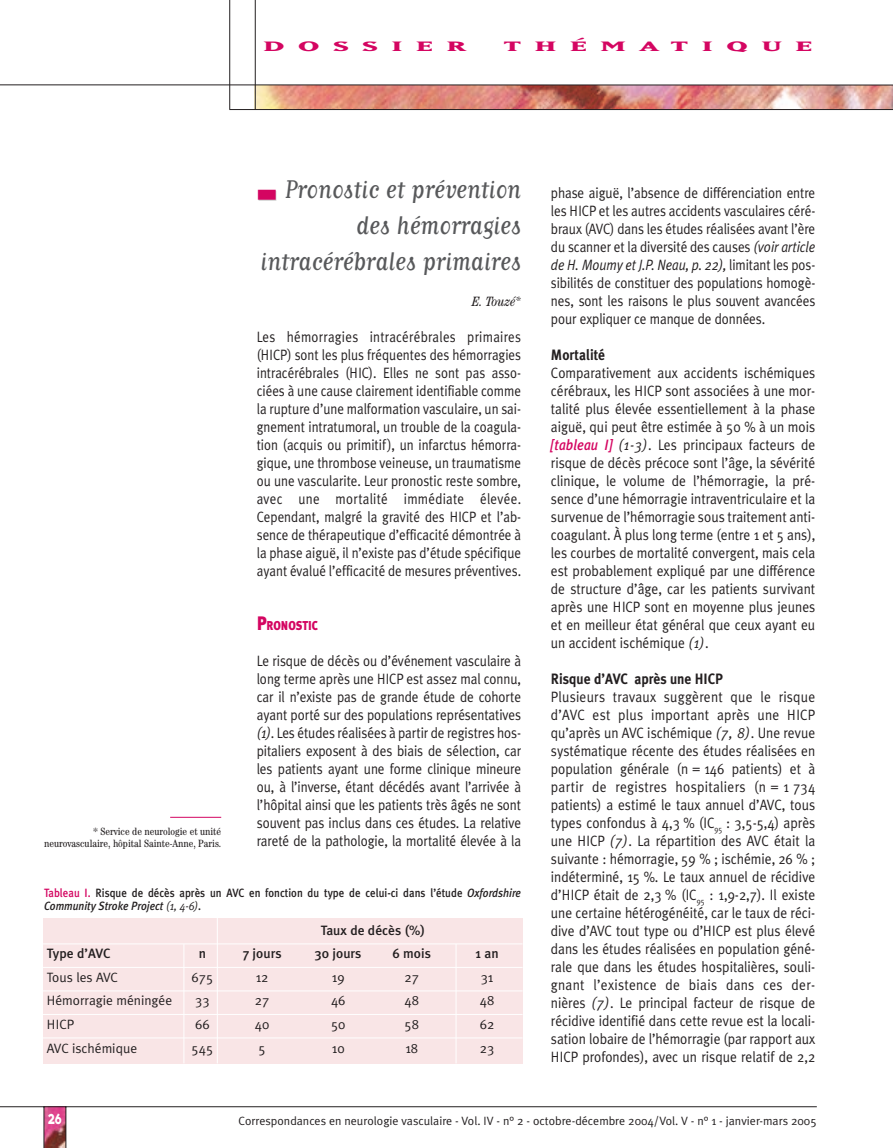
<style>
.page{position:relative;width:893px;height:1148px;background:#fff}
.page>*{position:absolute;margin:0;border:0;box-sizing:border-box;transform-origin:0 0}
.t1{font:30px/36px "Matrix Script";color:#58595b;text-align:right;scale:.88 1}
.t2{font:21px "Matrix Bold Small Caps";letter-spacing:.31em;color:#d40561;scale:2 1}
.t3{font:15px/18px "Meta Plus Normal";color:#231f20;text-align:justify;scale:.9 1}
.t4{font:15px/18px "Meta Plus Normal";color:#231f20;text-align:justify;scale:.88 1}
.t5{font:15px/18px "Meta Plus Normal";color:#231f20;text-align:justify;scale:.87 1}
.t6{font:700 15px "Meta Plus";color:#231f20;scale:.9 1}
.t7{font:15px "Typeface Six";color:#fff;scale:.8 1}
.t8{font:13.5px "Meta Plus Normal";color:#231f20}
.t9{font:500 13.5px "Meta Plus";color:#231f20}
.t10{font:italic condensed 13.5px "Century";color:#231f20}
.t11{font:900 12.9px "Meta Plus";color:#d40561;scale:.85 1}
.t12{font:500 12px/13.5px "Meta Plus";color:#231f20;scale:.9 1}
.t13{font:12px "Meta Plus Normal";color:#231f20}
.t14{font:condensed 10.5px/12px "Century";color:#231f20;text-align:right}
.s1{font-size:19.5px}
.s2{font-style:italic}
.s3{color:#d40561}
.s4{font-family:"Meta Plus Normal";font-weight:400;font-style:italic}
.s5{font-family:"Meta Plus";font-weight:500;font-style:italic;color:#d40561}
</style>
<div class="page">
<img style="left:45px;top:1107px;width:21px;height:40px">
<hr style="left:44px;top:1106px;width:1px;height:41px;background:#231f20">
<hr style="left:66px;top:1106px;width:1px;height:41px;background:#231f20">
<hr style="left:0;top:1106px;width:816px;height:1px;background:#231f20">
<img style="left:256px;top:86px;width:636px;height:23px">
<hr style="left:229px;top:109px;width:663px;height:1px;background:#231f20">
<hr style="left:255px;top:0;width:1px;height:110px;background:#231f20">
<hr style="left:229px;top:0;width:1px;height:110px;background:#231f20">
<hr style="left:0;top:85px;width:892px;height:1px;background:#231f20">
<div style="left:43px;top:918px;width:479px;height:145px;background:#f9e5e6"></div>
<hr style="left:43px;top:943px;width:479px;height:1px;background:#fff">
<hr style="left:43px;top:967px;width:479px;height:1px;background:#fff">
<hr style="left:43px;top:990px;width:479px;height:1px;background:#fff">
<hr style="left:43px;top:1014px;width:479px;height:1px;background:#fff">
<hr style="left:43px;top:1037px;width:479px;height:1px;background:#fff">
<hr style="left:183px;top:944px;width:1px;height:119px;background:#fff">
<hr style="left:455px;top:944px;width:1px;height:119px;background:#fff">
<hr style="left:217px;top:917px;width:1px;height:146px;background:#fff">
<hr style="left:170px;top:817px;width:51px;height:1px;background:#d40561">
<h2 class="t2" style="left:263px;top:32px;width:103px">dossier</h2>
<h2 class="t2" style="left:503px;top:32px;width:156px">thématique</h2>
<p class="t14" style="left:44px;top:826px;width:178px">* Service de neurologie et unité neurovasculaire, hôpital Sainte-Anne, Paris.</p>
<h1 class="t1" style="left:260px;top:173px;width:297px">Pronostic et prévention des hémorragies intracérébrales primaires</h1>
<p class="t10" style="left:472px;top:297px;width:51px">E. Touzé*</p>
<p class="t5" style="left:257px;top:329px;width:305px">Les hémorragies intracérébrales primaires (HICP) sont les plus fréquentes des hémorragies intracérébrales (HIC). Elles ne sont pas asso&shy;ciées à une cause clairement identifiable comme la rupture d’une malformation vasculaire, un sai&shy;gnement intratumoral, un trouble de la coagula&shy;tion (acquis ou primitif), un infarctus hémorra&shy;gique, une thrombose veineuse, un traumatisme ou une vascularite. Leur pronostic reste sombre, avec une mortalité immédiate élevée.<br>Cependant, malgré la gravité des HICP et l’ab&shy;sence de thérapeutique d’efficacité démontrée à la phase aiguë, il n’existe pas d’étude spécifique ayant évalué l’efficacité de mesures préventives.</p>
<p class="t11" style="left:257px;top:621px;width:73px"><span class="s1">P</span>RONOSTIC</p>
<p class="t4" style="left:257px;top:653px;width:302px">Le risque de décès ou d’événement vasculaire à long terme après une HICP est assez mal connu, car il n’existe pas de grande étude de cohorte ayant porté sur des populations représentatives <span class="s2">(1)</span>. Les études réalisées à partir de registres hos&shy;pitaliers exposent à des biais de sélection, car les patients ayant une forme clinique mineure ou, à l’inverse, étant décédés avant l’arrivée à l’hôpital ainsi que les patients très âgés ne sont souvent pas inclus dans ces études. La relative rareté de la pathologie, la mortalité élevée à la</p>
<p class="t12" style="left:44px;top:886px;width:531px"><span class="s3">Tableau I.</span> Risque de décès après un AVC en fonction du type de celui-ci dans l’étude <span class="s2">Oxfordshire<br>Community Stroke Project</span> <span class="s4">(1, 4-6)</span>.</p>
<p class="t9" style="left:321px;top:924px;width:106px">Taux de décès (%)</p>
<p class="t9" style="left:47px;top:948px;width:65px">Type d’AVC</p>
<p class="t9" style="left:199px;top:948px;width:9px">n</p>
<p class="t9" style="left:243px;top:948px;width:40px">7 jours</p>
<p class="t9" style="left:315px;top:948px;width:48px">30 jours</p>
<p class="t9" style="left:392px;top:948px;width:40px">6 mois</p>
<p class="t9" style="left:475px;top:948px;width:25px">1 an</p>
<p class="t8" style="left:47px;top:972px;width:73px">Tous les AVC</p>
<p class="t8" style="left:191px;top:972px;width:23px">675</p>
<p class="t8" style="left:256px;top:972px;width:14px">12</p>
<p class="t8" style="left:332px;top:972px;width:14px">19</p>
<p class="t8" style="left:404px;top:972px;width:16px">27</p>
<p class="t8" style="left:480px;top:972px;width:14px">31</p>
<p class="t8" style="left:47px;top:995px;width:127px">Hémorragie méningée</p>
<p class="t8" style="left:195px;top:995px;width:16px">33</p>
<p class="t8" style="left:255px;top:995px;width:16px">27</p>
<p class="t8" style="left:331px;top:995px;width:16px">46</p>
<p class="t8" style="left:404px;top:995px;width:16px">48</p>
<p class="t8" style="left:480px;top:995px;width:16px">48</p>
<p class="t8" style="left:47px;top:1019px;width:29px">HICP</p>
<p class="t8" style="left:195px;top:1019px;width:16px">66</p>
<p class="t8" style="left:255px;top:1019px;width:16px">40</p>
<p class="t8" style="left:331px;top:1019px;width:16px">50</p>
<p class="t8" style="left:404px;top:1019px;width:16px">58</p>
<p class="t8" style="left:480px;top:1019px;width:16px">62</p>
<p class="t8" style="left:47px;top:1042px;width:92px">AVC ischémique</p>
<p class="t8" style="left:191px;top:1042px;width:23px">545</p>
<p class="t8" style="left:258px;top:1042px;width:9px">5</p>
<p class="t8" style="left:332px;top:1042px;width:14px">10</p>
<p class="t8" style="left:405px;top:1042px;width:14px">18</p>
<p class="t8" style="left:480px;top:1042px;width:16px">23</p>
<p class="t4" style="left:551px;top:185px;width:302px">phase aiguë, l’absence de différenciation entre les HICP et les autres accidents vasculaires céré&shy;braux (AVC) dans les études réalisées avant l’ère du scanner et la diversité des causes <span class="s2">(voir article de H. Moumy et J.P. Neau, p. 22),</span> limitant les pos&shy;sibilités de constituer des populations homogè&shy;nes, sont les raisons le plus souvent avancées pour expliquer ce manque de données.</p>
<p class="t6" style="left:551px;top:349px;width:62px">Mortalité</p>
<p class="t3" style="left:551px;top:365px;width:295px">Comparativement aux accidents ischémiques cérébraux, les HICP sont associées à une mor&shy;talité plus élevée essentiellement à la phase aiguë, qui peut être estimée à 50 % à un mois <span class="s5">[tableau I]</span> <span class="s2">(1-3)</span>. Les principaux facteurs de risque de décès précoce sont l’âge, la sévérité clinique, le volume de l’hémorragie, la pré&shy;sence d’une hémorragie intraventriculaire et la survenue de l’hémorragie sous traitement anti&shy;coagulant. À plus long terme (entre 1 et 5 ans), les courbes de mortalité convergent, mais cela est probablement expliqué par une différence de structure d’âge, car les patients survivant après une HICP sont en moyenne plus jeunes et en meilleur état général que ceux ayant eu un accident ischémique <span class="s2">(1)</span>.</p>
<p class="t6" style="left:551px;top:673px;width:193px">Risque d’AVC après une HICP</p>
<p class="t3" style="left:551px;top:689px;width:295px">Plusieurs travaux suggèrent que le risque d’AVC est plus important après une HICP qu’après un AVC ischémique <span class="s2">(7, 8)</span>. Une revue systématique récente des études réalisées en population générale (n = 146 patients) et à partir de registres hospitaliers (n = 1 734 patients) a estimé le taux annuel d’AVC, tous types confondus à 4,3 % (IC<sub>95</sub> : 3,5-5,4) après une HICP <span class="s2">(7)</span>. La répartition des AVC était la suivante : hémorragie, 59 % ; ischémie, 26 % ; indéterminé, 15 %. Le taux annuel de récidive d’HICP était de 2,3 % (IC<sub>95</sub> : 1,9-2,7). Il existe une certaine hétérogénéité, car le taux de réci&shy;dive d’AVC tout type ou d’HICP est plus élevé dans les études réalisées en population géné&shy;rale que dans les études hospitalières, souli&shy;gnant l’existence de biais dans ces der&shy;nières <span class="s2">(7)</span>. Le principal facteur de risque de récidive identifié dans cette revue est la locali&shy;sation lobaire de l’hémorragie (par rapport aux HICP profondes), avec un risque relatif de 2,2</p>
<p class="t7" style="left:48px;top:1110px;width:19px">26</p>
<p class="t13" style="left:238px;top:1116px;width:579px">Correspondances en neurologie vasculaire - Vol. IV - n° 2 - octobre-décembre 2004/Vol. V - n° 1 - janvier-mars 2005</p>
</div>
